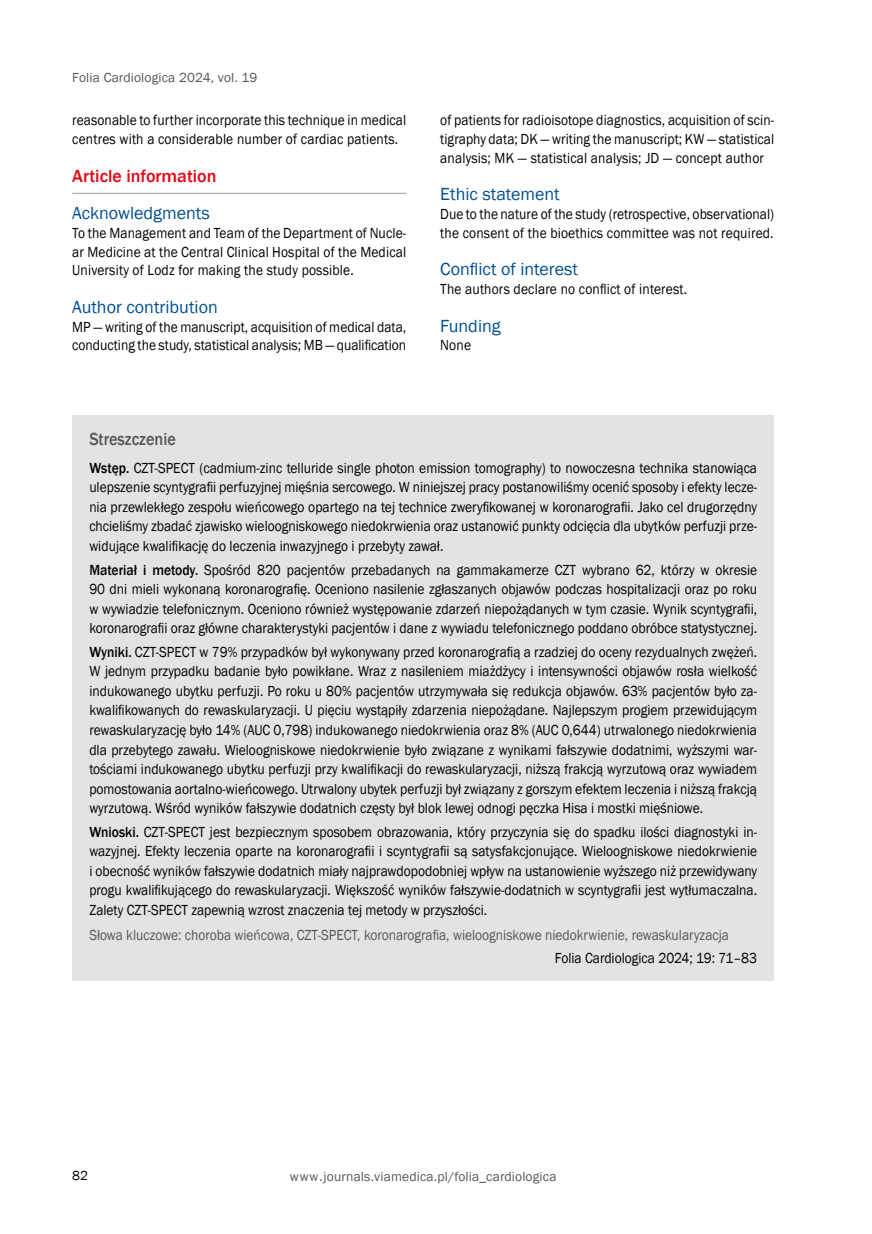
<style>
.page{position:relative;width:872px;height:1234px;background:#fff}
.page>*{position:absolute;margin:0;border:0;box-sizing:border-box;transform-origin:0 0}
.t1{font:18px "Franklin Gothic";color:#004f91}
.t2{font:500 18px "Franklin Gothic";color:#e30613}
.t3{font:500 18px "Franklin Gothic";color:#575756;scale:.9 1}
.t4{font:15px/19.5px "Franklin Gothic";color:#000;text-align:justify;scale:.9 1}
.t5{font:15px "Franklin Gothic";color:#575756;scale:.9 1}
.t6{font:13.5px "Franklin Gothic";letter-spacing:.01em;color:#575756}
.t7{font:13.5px "Franklin Gothic";color:#000}
.s1{font-weight:500}
</style>
<div class="page">
<hr style="left:72px;top:193px;width:334px;height:1px;background:#9d9d9c">
<div style="left:72px;top:415px;width:702px;height:565px;background:#e3e3e3"></div>
<p class="t6" style="left:72px;top:69px;width:187px">Folia Cardiologica 2024, vol. 19</p>
<p class="t4" style="left:72px;top:111px;width:372px;line-height:18.8px">reasonable to further incorporate this technique in medical centres with a considerable number of cardiac patients.</p>
<p class="t2" style="left:72px;top:164px;width:146px">Article information</p>
<p class="t1" style="left:72px;top:202px;width:139px">Acknowledgments</p>
<p class="t4" style="left:72px;top:224px;width:372px;line-height:18.8px">To the Management and Team of the Department of Nucle&shy;ar Medicine at the Central Clinical Hospital of the Medical University of Lodz for making the study possible.</p>
<p class="t1" style="left:72px;top:295px;width:147px">Author contribution</p>
<p class="t4" style="left:72px;top:317px;width:372px;line-height:18.8px">MP — writing of the manuscript, acquisition of medical data, conducting the study, statistical analysis; MB — qualification</p>
<p class="t4" style="left:440px;top:111px;width:372px;line-height:18.8px">of patients for radioisotope diagnostics, acquisition of scin&shy;tigraphy data; DK — writing the manuscript; KW — statistical analysis; MK — statistical analysis; JD — concept author</p>
<p class="t1" style="left:440px;top:183px;width:121px">Ethic statement</p>
<p class="t4" style="left:440px;top:205px;width:372px;line-height:18.8px">Due to the nature of the study (retrospective, observational) the consent of the bioethics committee was not required.</p>
<p class="t1" style="left:440px;top:258px;width:139px">Conflict of interest</p>
<p class="t4" style="left:440px;top:280px;width:276px">The authors declare no conflict of interest.</p>
<p class="t1" style="left:440px;top:314px;width:62px">Funding</p>
<p class="t4" style="left:440px;top:336px;width:36px">None</p>
<p class="t3" style="left:89px;top:427px;width:98px">Streszczenie</p>
<p class="t4" style="left:89px;top:458px;width:743px"><span class="s1">Wstęp.</span> CZT-SPECT (cadmium-zinc telluride single photon emission tomography) to nowoczesna technika stanowiąca ulepszenie scyntygrafii perfuzyjnej mięśnia sercowego. W niniejszej pracy postanowiliśmy ocenić sposoby i efekty lecze&shy;nia przewlekłego zespołu wieńcowego opartego na tej technice zweryfikowanej w koronarografii. Jako cel drugorzędny chcieliśmy zbadać zjawisko wieloogniskowego niedokrwienia oraz ustanowić punkty odcięcia dla ubytków perfuzji prze&shy;widujące kwalifikację do leczenia inwazyjnego i przebyty zawał.</p>
<p class="t4" style="left:89px;top:560px;width:743px"><span class="s1">Materiał i metody.</span> Spośród 820 pacjentów przebadanych na gammakamerze CZT wybrano 62, którzy w okresie 90 dni mieli wykonaną koronarografię. Oceniono nasilenie zgłaszanych objawów podczas hospitalizacji oraz po roku w wywiadzie telefonicznym. Oceniono również występowanie zdarzeń niepożądanych w tym czasie. Wynik scyntygrafii, koronarografii oraz główne charakterystyki pacjentów i dane z wywiadu telefonicznego poddano obróbce statystycznej.</p>
<p class="t4" style="left:89px;top:642px;width:743px"><span class="s1">Wyniki.</span> CZT-SPECT w 79% przypadków był wykonywany przed koronarografią a rzadziej do oceny rezydualnych zwężeń.<br>W jednym przypadku badanie było powikłane. Wraz z nasileniem miażdżycy i intensywności objawów rosła wielkość indukowanego ubytku perfuzji. Po roku u 80% pacjentów utrzymywała się redukcja objawów. 63% pacjentów było za&shy;kwalifikowanych do rewaskularyzacji. U pięciu wystąpiły zdarzenia niepożądane. Najlepszym progiem przewidującym rewaskularyzację było 14% (AUC 0,798) indukowanego niedokrwienia oraz 8% (AUC 0,644) utrwalonego niedokrwienia dla przebytego zawału. Wieloogniskowe niedokrwienie było związane z wynikami fałszywie dodatnimi, wyższymi war&shy;tościami indukowanego ubytku perfuzji przy kwalifikacji do rewaskularyzacji, niższą frakcją wyrzutową oraz wywiadem pomostowania aortalno-wieńcowego. Utrwalony ubytek perfuzji był związany z gorszym efektem leczenia i niższą frakcją wyrzutową. Wśród wyników fałszywie dodatnich częsty był blok lewej odnogi pęczka Hisa i mostki mięśniowe.</p>
<p class="t4" style="left:89px;top:822px;width:743px"><span class="s1">Wnioski.</span> CZT-SPECT jest bezpiecznym sposobem obrazowania, który przyczynia się do spadku ilości diagnostyki in&shy;wazyjnej. Efekty leczenia oparte na koronarografii i scyntygrafii są satysfakcjonujące. Wieloogniskowe niedokrwienie i obecność wyników fałszywie dodatnich miały najprawdopodobniej wpływ na ustanowienie wyższego niż przewidywany progu kwalifikującego do rewaskularyzacji. Większość wyników fałszywie-dodatnich w scyntygrafii jest wytłumaczalna.<br>Zalety CZT-SPECT zapewnią wzrost znaczenia tej metody w przyszłości.</p>
<p class="t5" style="left:89px;top:925px;width:712px">Słowa kluczowe: choroba wieńcowa, CZT-SPECT, koronarografia, wieloogniskowe niedokrwienie, rewaskularyzacja</p>
<p class="t4" style="left:555px;top:948px;width:226px">Folia Cardiologica 2024; 19: 71–83</p>
<p class="t7" style="left:72px;top:1166px;width:17px">82</p>
<p class="t6" style="left:290px;top:1168px;width:268px">www.journals.viamedica.pl/folia_cardiologica</p>
</div>
